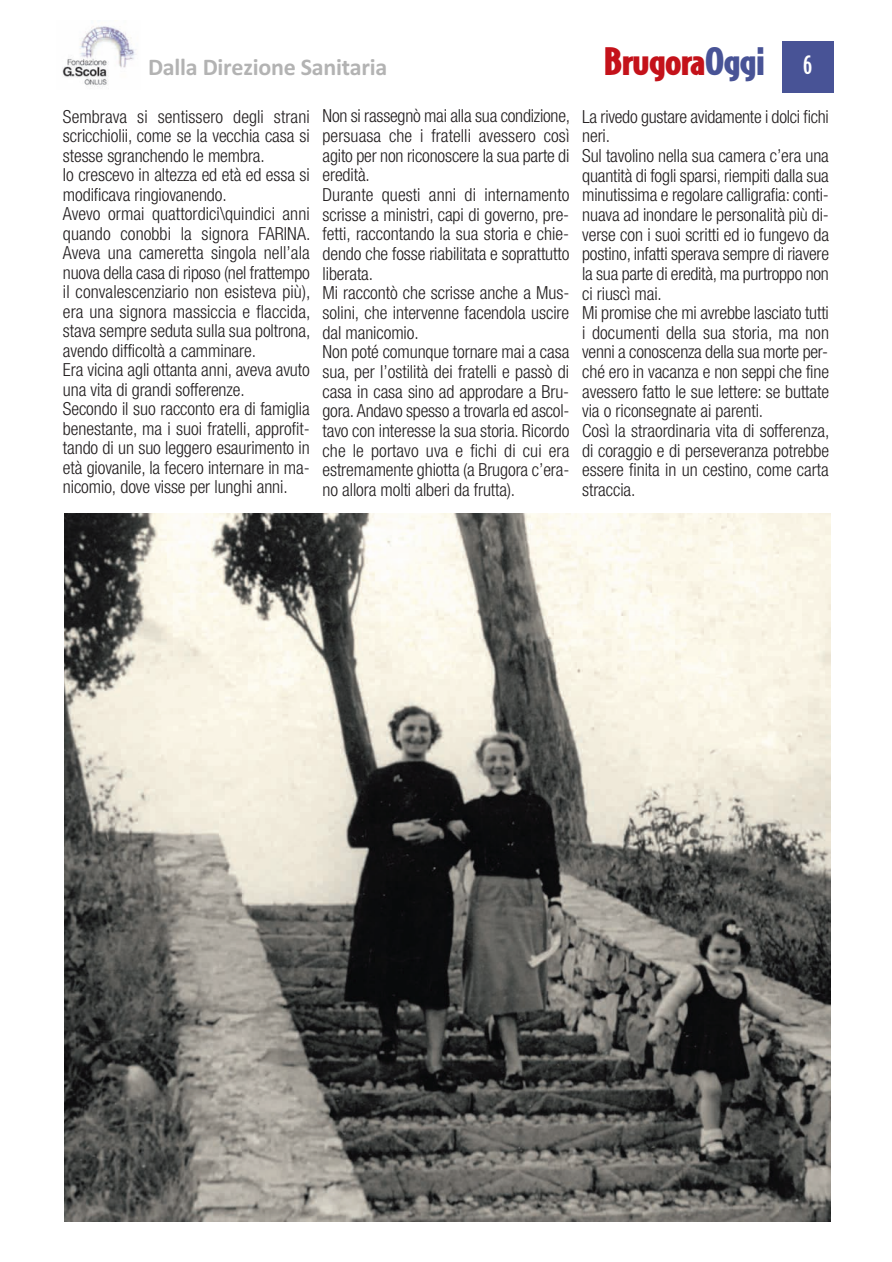
<style>
.page{position:relative;width:892px;height:1262px;background:#fff}
.page>*{position:absolute;margin:0;border:0;box-sizing:border-box;transform-origin:0 0}
.t1{font:900 36px "Bodega Sans";letter-spacing:-.025em;color:#c4121a;scale:1.15 1}
.t2{font:700 24px "Calibri";letter-spacing:-.01em;color:#b3b3b3}
.t3{font:300 condensed 18px/19.6px "Helvetica Neue LT Std";letter-spacing:-.005em;color:#231f20}
.s1{color:#485396}
.s2{font-weight:500;font-size:24px;color:#fff}
</style>
<div class="page">
<div style="left:781px;top:42px;width:51px;height:51px;background:#485396"></div>
<img style="left:62px;top:26px;width:75px;height:61px">
<img style="left:64px;top:513px;width:766px;height:707px">
<h2 class="t2" style="left:148px;top:52px;width:241px">Dalla Direzione Sanitaria</h2>
<h1 class="t1" style="left:603px;top:41px;width:183px">Brugora<span class="s1">Oggi</span> <span class="s2">6</span></h1>
<p class="t3" style="left:63px;top:108px;width:249px">Sembrava si sentissero degli strani scricchiolii, come se la vecchia casa si stesse sgranchendo le membra.<br>Io crescevo in altezza ed età ed essa si modificava ringiovanendo.<br>Avevo ormai quattordici\quindici anni quando conobbi la signora FARINA.<br>Aveva una cameretta singola nell’ala nuova della casa di riposo (nel frattempo il convalescenziario non esisteva più), era una signora massiccia e flaccida, stava sempre seduta sulla sua poltrona, avendo difficoltà a camminare.<br>Era vicina agli ottanta anni, aveva avuto una vita di grandi sofferenze.<br>Secondo il suo racconto era di famiglia benestante, ma i suoi fratelli, approfit&shy;tando di un suo leggero esaurimento in età giovanile, la fecero internare in ma&shy;nicomio, dove visse per lunghi anni.</p>
<p class="t3" style="left:322px;top:108px;width:249px">Non si rassegnò mai alla sua condizione, persuasa che i fratelli avessero così agito per non riconoscere la sua parte di eredità.<br>Durante questi anni di internamento scrisse a ministri, capi di governo, pre&shy;fetti, raccontando la sua storia e chie&shy;dendo che fosse riabilitata e soprattutto liberata.<br>Mi raccontò che scrisse anche a Mus&shy;solini, che intervenne facendola uscire dal manicomio.<br>Non poté comunque tornare mai a casa sua, per l’ostilità dei fratelli e passò di casa in casa sino ad approdare a Bru&shy;gora. Andavo spesso a trovarla ed ascol&shy;tavo con interesse la sua storia. Ricordo che le portavo uva e fichi di cui era estremamente ghiotta (a Brugora c’era&shy;no allora molti alberi da frutta).</p>
<p class="t3" style="left:582px;top:108px;width:249px">La rivedo gustare avidamente i dolci fichi neri.<br>Sul tavolino nella sua camera c’era una quantità di fogli sparsi, riempiti dalla sua minutissima e regolare calligrafia: conti&shy;nuava ad inondare le personalità più di&shy;verse con i suoi scritti ed io fungevo da postino, infatti sperava sempre di riavere la sua parte di eredità, ma purtroppo non ci riuscì mai.<br>Mi promise che mi avrebbe lasciato tutti i documenti della sua storia, ma non venni a conoscenza della sua morte per&shy;ché ero in vacanza e non seppi che fine avessero fatto le sue lettere: se buttate via o riconsegnate ai parenti.<br>Così la straordinaria vita di sofferenza, di coraggio e di perseveranza potrebbe essere finita in un cestino, come carta straccia.</p>
</div>
